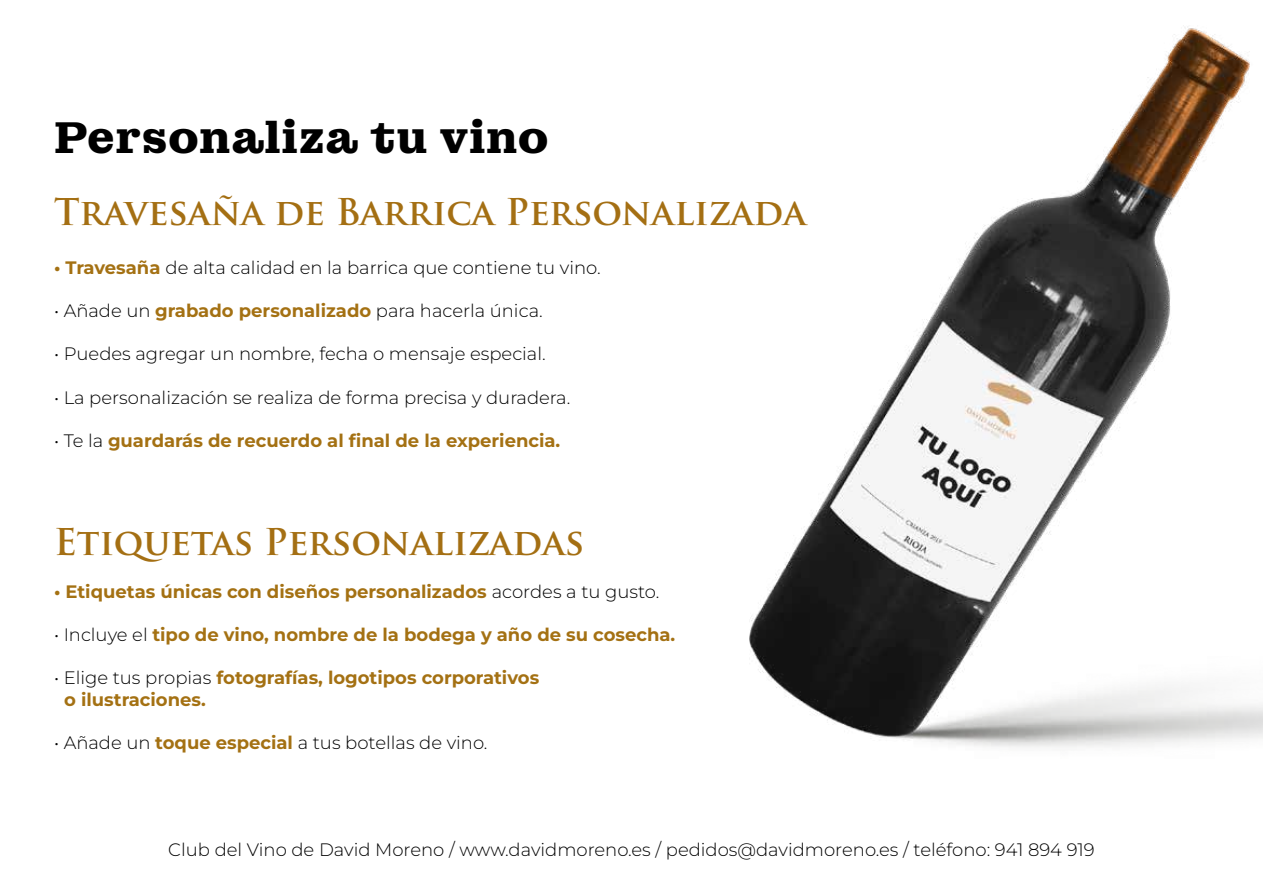
<style>
.page{position:relative;width:1263px;height:893px;background:#fff}
.page>*{position:absolute;margin:0;border:0;box-sizing:border-box;transform-origin:0 0}
.t1{font:700 45px "Montagu Slab 24 pt";color:#000}
.t2{font:700 36px "Trajan Pro";color:#a46f13}
.t3{font:300 18px "Montserrat";color:#000}
.t4{font:700 18px/21.6px "Montserrat";color:#a47113}
.s1{font-weight:700;color:#a47113}
.s2{font-weight:300;color:#000}
</style>
<div class="page">
<img style="left:749px;top:25px;width:514px;height:722px">
<h1 class="t1" style="left:54px;top:103px;width:496px">Personaliza tu vino</h1>
<h2 class="t2" style="left:54px;top:189px;width:754px">Travesaña de Barrica Personalizada</h2>
<p class="t3" style="left:54px;top:256px;width:548px"><span class="s1">• Travesaña</span> de alta calidad en la barrica que contiene tu vino.</p>
<p class="t3" style="left:54px;top:299px;width:490px">• Añade un <span class="s1">grabado personalizado</span> para hacerla única.</p>
<p class="t3" style="left:54px;top:342px;width:493px">• Puedes agregar un nombre, fecha o mensaje especial.</p>
<p class="t3" style="left:54px;top:385px;width:518px">• La personalización se realiza de forma precisa y duradera.</p>
<p class="t4" style="left:54px;top:429px;width:508px"><span class="s2">• Te la</span> guardarás de recuerdo al final de la experiencia.</p>
<h2 class="t2" style="left:54px;top:519px;width:532px">Etiquetas Personalizadas</h2>
<p class="t4" style="left:54px;top:580px;width:607px">• Etiquetas únicas con diseños personalizados <span class="s2">acordes a tu gusto.</span></p>
<p class="t4" style="left:54px;top:624px;width:623px"><span class="s2">• Incluye el</span> tipo de vino, nombre de la bodega y año de su cosecha.</p>
<p class="t4" style="left:64px;top:667px;width:476px;text-indent:-10px"><span class="s2">• Elige tus propias</span> fotografías, logotipos corporativos o ilustraciones.</p>
<p class="t3" style="left:54px;top:731px;width:435px">• Añade un <span class="s1">toque especial</span> a tus botellas de vino.</p>
<p class="t3" style="left:168px;top:838px;width:928px">Club del Vino de David Moreno / www.davidmoreno.es / pedidos@davidmoreno.es / teléfono: 941 894 919</p>
</div>
